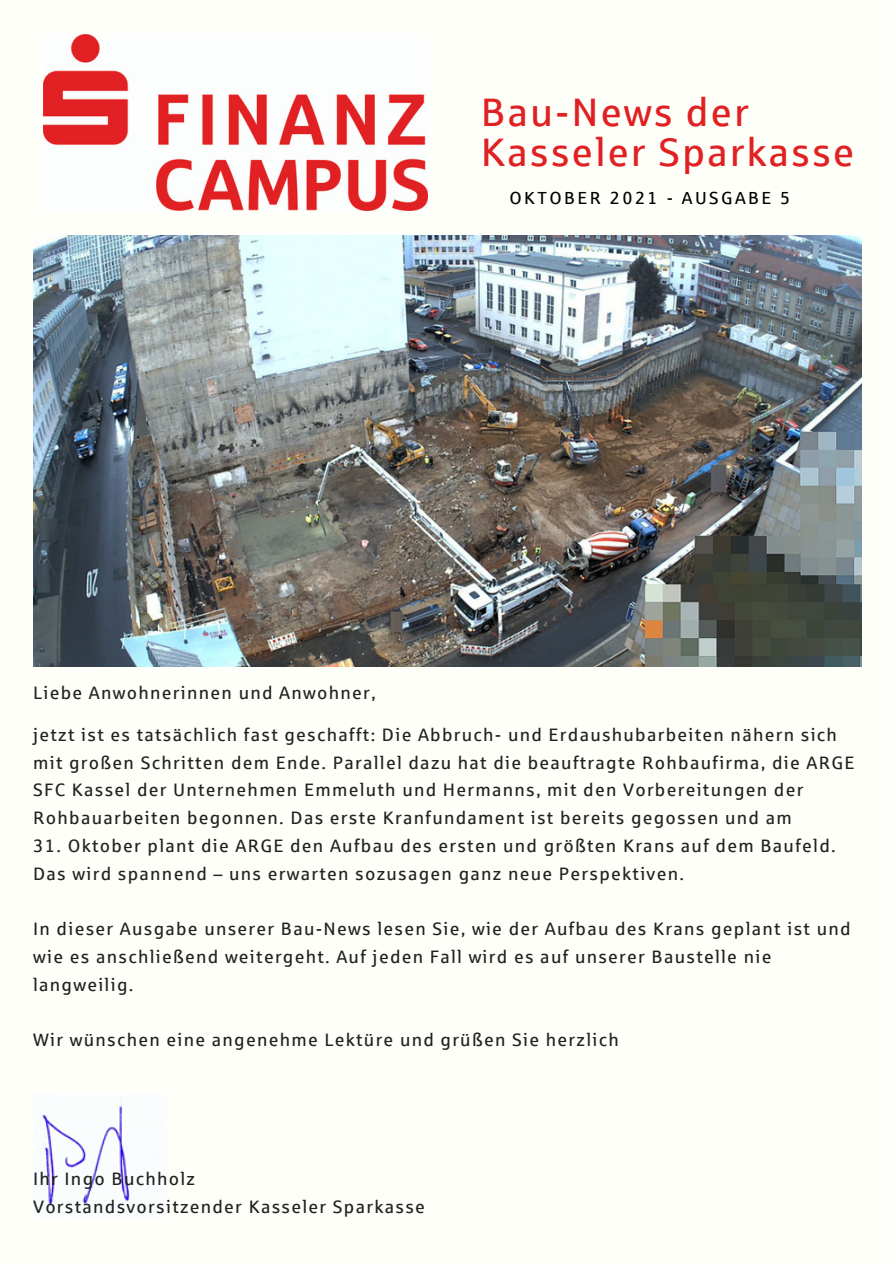
<style>
.page{position:relative;width:894px;height:1264px;background:#fff}
.page>*{position:absolute;margin:0;border:0;box-sizing:border-box;transform-origin:0 0}
.t1{font:39.75px/39.9px "Sparkasse Rg";letter-spacing:.045em;color:#e02124}
.t2{font:18px/27.8px "Sparkasse Rg";letter-spacing:.07em;color:#222}
.t3{font:17.55px "Sparkasse Rg";letter-spacing:.14em;color:#000}
</style>
<div class="page">
<div style="left:0;top:0;width:893px;height:1263px;background:#fffff9"></div>
<img style="left:33px;top:235px;width:828px;height:432px">
<img style="left:44px;top:34px;width:384px;height:176px">
<img style="left:42px;top:1100px;width:88px;height:105px">
<p class="t1" style="left:481px;top:93px;width:375px">Bau-News der<br>Kasseler Sparkasse</p>
<p class="t3" style="left:509px;top:189px;width:282px">OKTOBER 2021 - AUSGABE 5</p>
<p class="t2" style="left:33px;top:679px;width:344px">Liebe Anwohnerinnen und Anwohner,</p>
<p class="t2" style="left:33px;top:721px;width:822px">jetzt ist es tatsächlich fast geschafft: Die Abbruch- und Erdaushubarbeiten nähern sich mit großen Schritten dem Ende. Parallel dazu hat die beauftragte Rohbaufirma, die ARGE SFC Kassel der Unternehmen Emmeluth und Hermanns, mit den Vorbereitungen der Rohbauarbeiten begonnen. Das erste Kranfundament ist bereits gegossen und am</p>
<p class="t2" style="left:33px;top:832px;width:803px">31. Oktober plant die ARGE den Aufbau des ersten und größten Krans auf dem Baufeld.<br>Das wird spannend – uns erwarten sozusagen ganz neue Perspektiven.</p>
<p class="t2" style="left:33px;top:915px;width:818px">In dieser Ausgabe unserer Bau-News lesen Sie, wie der Aufbau des Krans geplant ist und wie es anschließend weitergeht. Auf jeden Fall wird es auf unserer Baustelle nie langweilig.</p>
<p class="t2" style="left:33px;top:1026px;width:587px">Wir wünschen eine angenehme Lektüre und grüßen Sie herzlich</p>
<p class="t2" style="left:33px;top:1165px;width:163px">Ihr Ingo Buchholz</p>
<p class="t2" style="left:33px;top:1193px;width:393px">Vorstandsvorsitzender Kasseler Sparkasse</p>
</div>
